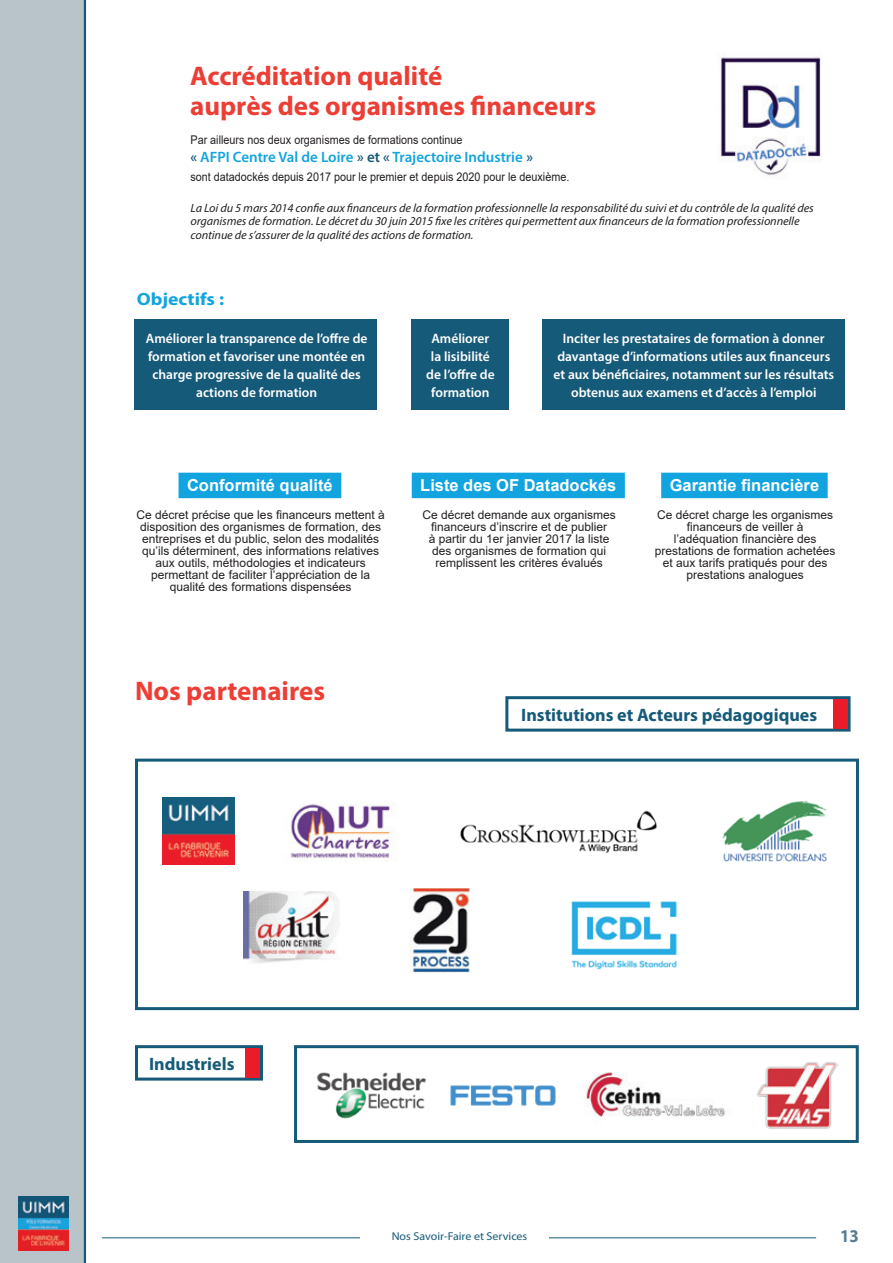
<style>
.page{position:relative;width:893px;height:1263px;background:#fff}
.page>*{position:absolute;margin:0;border:0;box-sizing:border-box;transform-origin:0 0}
.t1{font:700 27px/30px "Myriad Pro";color:#ed3e35}
.t2{font:700 18px "Myriad Pro";color:#165a79}
.t3{font:700 18px "Myriad Pro";color:#597b94;scale:.94 1}
.t4{font:700 17.7px "Myriad Pro";color:#11a4de;scale:1.1 1}
.t5{font:700 16.5px "Arial";color:#fff}
.t6{font:600 15px "Myriad Pro";color:#11a4de}
.t7{font:600 13.65px/18px "Myriad Pro";color:#fff;text-align:center}
.t8{font:12px/12px "Arial";color:#231f20;text-align:center}
.t9{font:italic 12px/13.5px "Myriad Pro";color:#231f20}
.t10{font:12px "Arial";color:#231f20;scale:.9 1}
.t11{font:11.4px "Myriad Pro";color:#165a79;scale:1.05 1}
.s1{color:#165a79}
</style>
<div class="page">
<div style="left:0;top:0;width:85px;height:1263px;background:#b9c4ca"></div>
<img style="left:18px;top:1196px;width:51px;height:54px">
<hr style="left:102px;top:1237px;width:258px;height:1px;background:#165a79">
<hr style="left:549px;top:1237px;width:267px;height:1px;background:#165a79">
<hr style="left:84px;top:0;width:2px;height:1263px;background:#165a79">
<img style="left:718px;top:57px;width:103px;height:118px">
<div style="left:412px;top:473px;width:213px;height:25px;background:#11a4de"></div>
<div style="left:661px;top:473px;width:167px;height:25px;background:#11a4de"></div>
<div style="left:179px;top:473px;width:162px;height:25px;background:#11a4de"></div>
<div style="left:411px;top:319px;width:98px;height:91px;background:#165a79"></div>
<div style="left:135px;top:319px;width:242px;height:91px;background:#165a79"></div>
<div style="left:542px;top:319px;width:302px;height:91px;background:#165a79"></div>
<div style="left:135px;top:1045px;width:128px;height:35px;border:3px solid #165a79"></div>
<div style="left:245px;top:1048px;width:15px;height:29px;background:#eb1c29"></div>
<div style="left:294px;top:1045px;width:565px;height:98px;background:#fff;border:3px solid #165a79"></div>
<img style="left:451px;top:1085px;width:104px;height:20px">
<img style="left:586px;top:1072px;width:139px;height:46px">
<img style="left:317px;top:1072px;width:109px;height:47px">
<img style="left:756px;top:1062px;width:83px;height:67px">
<div style="left:505px;top:696px;width:345px;height:36px;border:3px solid #165a79"></div>
<div style="left:833px;top:699px;width:14px;height:30px;background:#eb1c29"></div>
<div style="left:135px;top:759px;width:724px;height:251px;background:#fff;border:3px solid #165a79"></div>
<img style="left:290px;top:804px;width:103px;height:55px">
<img style="left:162px;top:797px;width:72px;height:68px">
<img style="left:722px;top:801px;width:105px;height:60px">
<img style="left:460px;top:810px;width:197px;height:44px">
<img style="left:243px;top:891px;width:96px;height:72px">
<img style="left:571px;top:901px;width:106px;height:69px">
<img style="left:409px;top:889px;width:61px;height:84px">
<h1 class="t1" style="left:190px;top:60px;width:408px">Accréditation qualité<br>auprès des organismes financeurs</h1>
<p class="t10" style="left:190px;top:131px;width:304px">Par ailleurs nos deux organismes de formations continue</p>
<p class="t6" style="left:190px;top:147px;width:344px"><span class="s1">«</span> AFPI Centre Val de Loire <span class="s1">» et «</span> Trajectoire Industrie <span class="s1">»</span></p>
<p class="t10" style="left:190px;top:169px;width:422px">sont datadockés depuis 2017 pour le premier et depuis 2020 pour le deuxième.</p>
<p class="t9" style="left:190px;top:201px;width:625px">La Loi du 5 mars 2014 confie aux financeurs de la formation professionnelle la responsabilité du suivi et du contrôle de la qualité des organismes de formation. Le décret du 30 juin 2015 fixe les critères qui permettent aux financeurs de la formation professionnelle continue de s’assurer de la qualité des actions de formation.</p>
<h3 class="t4" style="left:137px;top:287px;width:81px">Objectifs :</h3>
<p class="t7" style="left:146px;top:329px;width:223px">Améliorer la transparence de l’offre de formation et favoriser une montée en charge progressive de la qualité des actions de formation</p>
<p class="t7" style="left:553px;top:329px;width:282px">Inciter les prestataires de formation à donner davantage d’informations utiles aux financeurs et aux bénéficiaires, notamment sur les résultats obtenus aux examens et d’accès à l’emploi</p>
<p class="t7" style="left:426px;top:329px;width:70px">Améliorer la lisibilité de l’offre de formation</p>
<h3 class="t5" style="left:187px;top:473px;width:147px">Conformité qualité</h3>
<p class="t8" style="left:137px;top:508px;width:250px">Ce décret précise que les financeurs mettent à disposition des organismes de formation, des entreprises et du public, selon des modalités qu’ils déterminent, des informations relatives aux outils, méthodologies et indicateurs permettant de faciliter l’appréciation de la qualité des formations dispensées</p>
<h1 class="t1" style="left:135px;top:675px;width:192px">Nos partenaires</h1>
<h3 class="t5" style="left:420px;top:473px;width:198px">Liste des OF Datadockés</h3>
<p class="t8" style="left:422px;top:508px;width:195px">Ce décret demande aux organismes financeurs d’inscrire et de publier<br>à partir du 1er janvier 2017 la liste des organismes de formation qui remplissent les critères évalués</p>
<h3 class="t5" style="left:670px;top:473px;width:151px">Garantie financière</h3>
<p class="t8" style="left:655px;top:508px;width:182px">Ce décret charge les organismes financeurs de veiller à l’adéquation financière des prestations de formation achetées et aux tarifs pratiqués pour des prestations analogues</p>
<h2 class="t2" style="left:521px;top:703px;width:298px">Institutions et Acteurs pédagogiques</h2>
<h2 class="t2" style="left:149px;top:1052px;width:87px">Industriels</h2>
<p class="t11" style="left:392px;top:1229px;width:131px">Nos Savoir-Faire et Services</p>
<h2 class="t3" style="left:840px;top:1224px;width:21px">13</h2>
</div>
